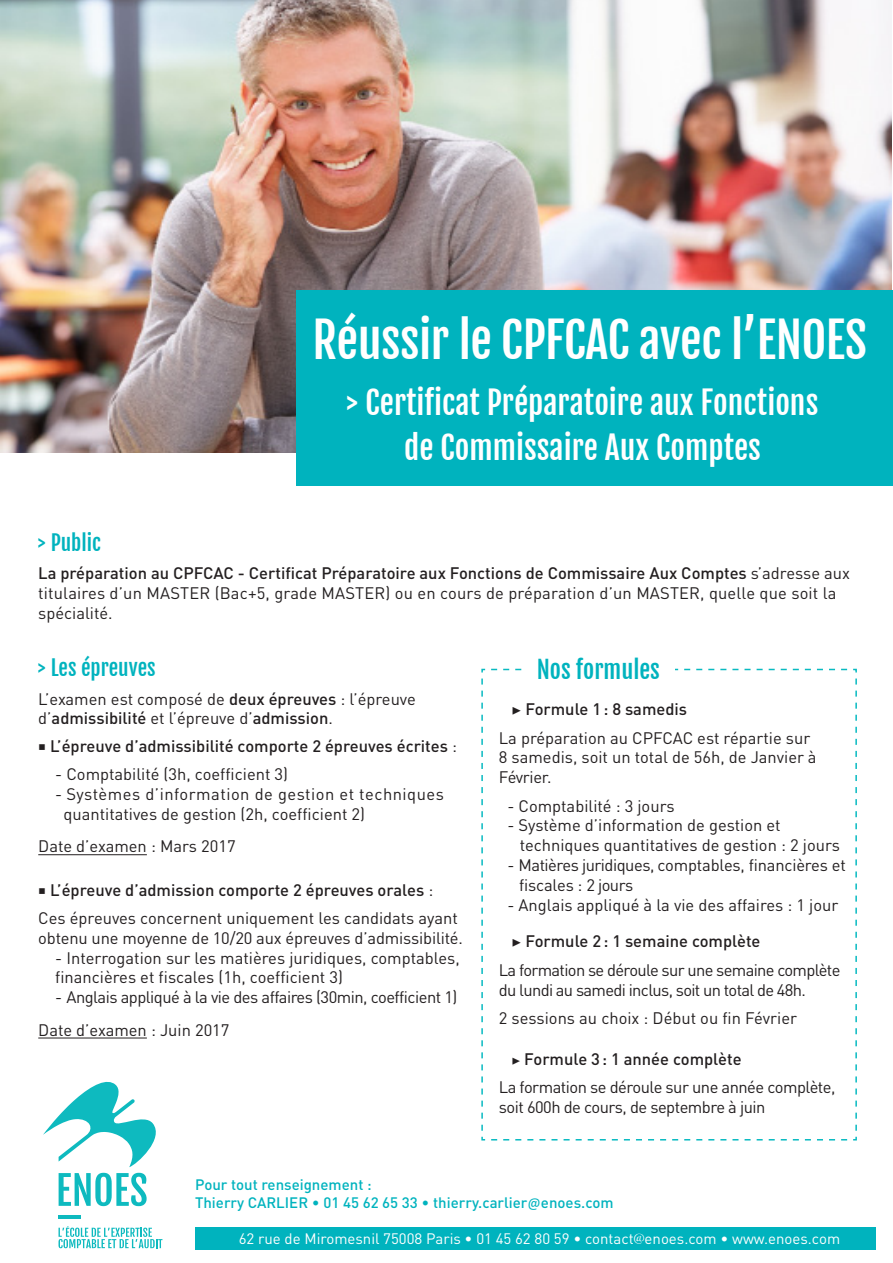
<style>
.page{position:relative;width:893px;height:1263px;background:#fff}
.page>*{position:absolute;margin:0;border:0;box-sizing:border-box;transform-origin:0 0}
.t1{font:48px "Fjalla One";letter-spacing:-.01em;color:#fff}
.t2{font:31.5px/45px "Fjalla One";color:#fff;text-align:center}
.t3{font:24px "Fjalla One";color:#00b3be}
.t4{font:21px "Fjalla One";color:#00b3be}
.t5{font:16.5px/19.8px "DINOT";color:#231f20}
.t6{font:500 16.5px "DINOT";color:#231f20}
.t7{font:16.5px/19.8px "DINOT";letter-spacing:-.03em;color:#231f20}
.t8{font:16.5px/19.8px "DINOT";letter-spacing:.02em;color:#231f20}
.t9{font:16.5px/19.8px "DINOT";letter-spacing:-.04em;color:#231f20}
.t10{font:16.5px/19.8px "DINOT";letter-spacing:-.02em;color:#231f20}
.t11{font:500 15px "DINOT";color:#00b3be}
.t12{font:15px "DINOT";color:#fff}
.s1{font-weight:500}
.s2{font-family:"Minion Pro";font-weight:400;font-size:19.5px}
.s3{font-weight:400}
.s4{font-family:"Minion Pro";font-weight:400}
.s5{font-family:"Minion Pro";font-weight:400;font-size:15px}
.s6{font-family:"Calibri";font-weight:400}
.s7{font-family:"Californian FB"}
</style>
<div class="page">
<svg style="left:481px;top:668px;width:376px;height:473px"></svg>
<svg style="left:43px;top:1081px;width:113px;height:86px"></svg>
<svg style="left:59px;top:1173px;width:88px;height:33px"></svg>
<hr style="left:59px;top:1215px;width:22px;height:4px;background:#0ebabf">
<svg style="left:59px;top:1226px;width:103px;height:22px"></svg>
<hr style="left:38px;top:854px;width:109px;height:1px;background:#231f20">
<hr style="left:38px;top:1037px;width:109px;height:1px;background:#231f20">
<div style="left:195px;top:1227px;width:680px;height:22px;background:#00b3be"></div>
<div style="left:522px;top:658px;width:152px;height:26px;background:#fff"></div>
<img style="left:0;top:0;width:891px;height:452px">
<div style="left:296px;top:291px;width:597px;height:195px;background:#00b3be"></div>
<p class="t1" style="left:313px;top:310px;width:556px">Réussir le CPFCAC avec l’ENOES</p>
<p class="t2" style="left:347px;top:380px;width:473px">&gt; Certificat Préparatoire aux Fonctions de Commissaire Aux Comptes</p>
<p class="t4" style="left:38px;top:530px;width:64px">&gt; Public</p>
<p class="t5" style="left:38px;top:563px;width:813px"><span class="s1">La préparation au CPFCAC - Certificat Préparatoire aux Fonctions de Commissaire Aux Comptes</span> s’adresse aux titulaires d’un MASTER (Bac+5, grade MASTER) ou en cours de préparation d’un MASTER, quelle que soit la spécialité.</p>
<p class="t4" style="left:38px;top:655px;width:119px">&gt; Les épreuves</p>
<p class="t5" style="left:38px;top:688px;width:379px">L’examen est composé de <span class="s1">deux épreuves</span> : l’épreuve d’<span class="s1">admissibilité</span> et l’épreuve d’<span class="s1">admission</span>.</p>
<p class="t6" style="left:38px;top:735px;width:420px"><span class="s2">■</span> L’épreuve d’admissibilité comporte 2 épreuves écrites <span class="s3">:</span></p>
<p class="t5" style="left:55px;top:764px;width:234px">- Comptabilité (3h, coefficient 3)</p>
<p class="t8" style="left:63px;top:784px;width:382px;text-indent:-8px">- Systèmes d’information de gestion et techniques quantitatives de gestion (2h, coefficient 2)</p>
<p class="t5" style="left:38px;top:836px;width:199px">Date d’examen : Mars 2017</p>
<p class="t6" style="left:38px;top:879px;width:397px"><span class="s2">■</span> L’épreuve d’admission comporte 2 épreuves orales <span class="s3">:</span></p>
<p class="t5" style="left:38px;top:908px;width:426px">Ces épreuves concernent uniquement les candidats ayant obtenu une moyenne de 10/20 aux épreuves d’admissibilité.</p>
<p class="t5" style="left:55px;top:947px;width:406px">- Interrogation sur les matières juridiques, comptables, financières et fiscales (1h, coefficient 3)</p>
<p class="t7" style="left:55px;top:987px;width:404px">- Anglais appliqué à la vie des affaires (30min, coefficient 1)</p>
<p class="t5" style="left:38px;top:1019px;width:193px">Date d’examen : Juin 2017</p>
<p class="t3" style="left:537px;top:655px;width:125px">Nos formules</p>
<p class="t6" style="left:512px;top:699px;width:177px"><span class="s4">▶</span> Formule 1: 8 samedis</p>
<p class="t5" style="left:499px;top:727px;width:319px">La préparation au CPFCAC est répartie sur<br>8 samedis, soit un total de 56h, de Janvier à<br>Février.</p>
<p class="t5" style="left:507px;top:795px;width:169px">- Comptabilité : 3 jours</p>
<p class="t5" style="left:520px;top:815px;width:322px;text-indent:-12px">- Système d’information de gestion et techniques quantitatives de gestion : 2 jours</p>
<p class="t10" style="left:519px;top:855px;width:328px;text-indent:-12px">- Matières juridiques, comptables, financières et fiscales : 2 jours</p>
<p class="t5" style="left:507px;top:894px;width:333px">- Anglais appliqué à la vie des affaires : 1 jour</p>
<p class="t6" style="left:512px;top:931px;width:250px"><span class="s4">▶</span> Formule 2: 1 semaine complète</p>
<p class="t9" style="left:499px;top:959px;width:343px">La formation se déroule sur une semaine complète du lundi au samedi inclus, soit un total de 48h.</p>
<p class="t5" style="left:499px;top:1008px;width:300px">2 sessions au choix : Début ou fin Février</p>
<p class="t6" style="left:512px;top:1048px;width:231px"><span class="s5">▶</span> Formule 3: 1 année complète</p>
<p class="t7" style="left:499px;top:1077px;width:338px">La formation se déroule sur une année complète, soit 600h de cours, de septembre à juin</p>
<p class="t11" style="left:195px;top:1175px;width:178px">Pour tout renseignement :</p>
<p class="t11" style="left:195px;top:1193px;width:420px">Thierry CARLIER <span class="s3">•</span> 01 45 62 65 33 <span class="s3">•</span> thierry.carlier<span class="s6">@</span>enoes.com</p>
<p class="t12" style="left:239px;top:1229px;width:603px">62 rue de Miromesnil 75008 Paris • 01 45 62 80 59 • contact<span class="s7">@</span>enoes.com • www.enoes.com</p>
</div>
